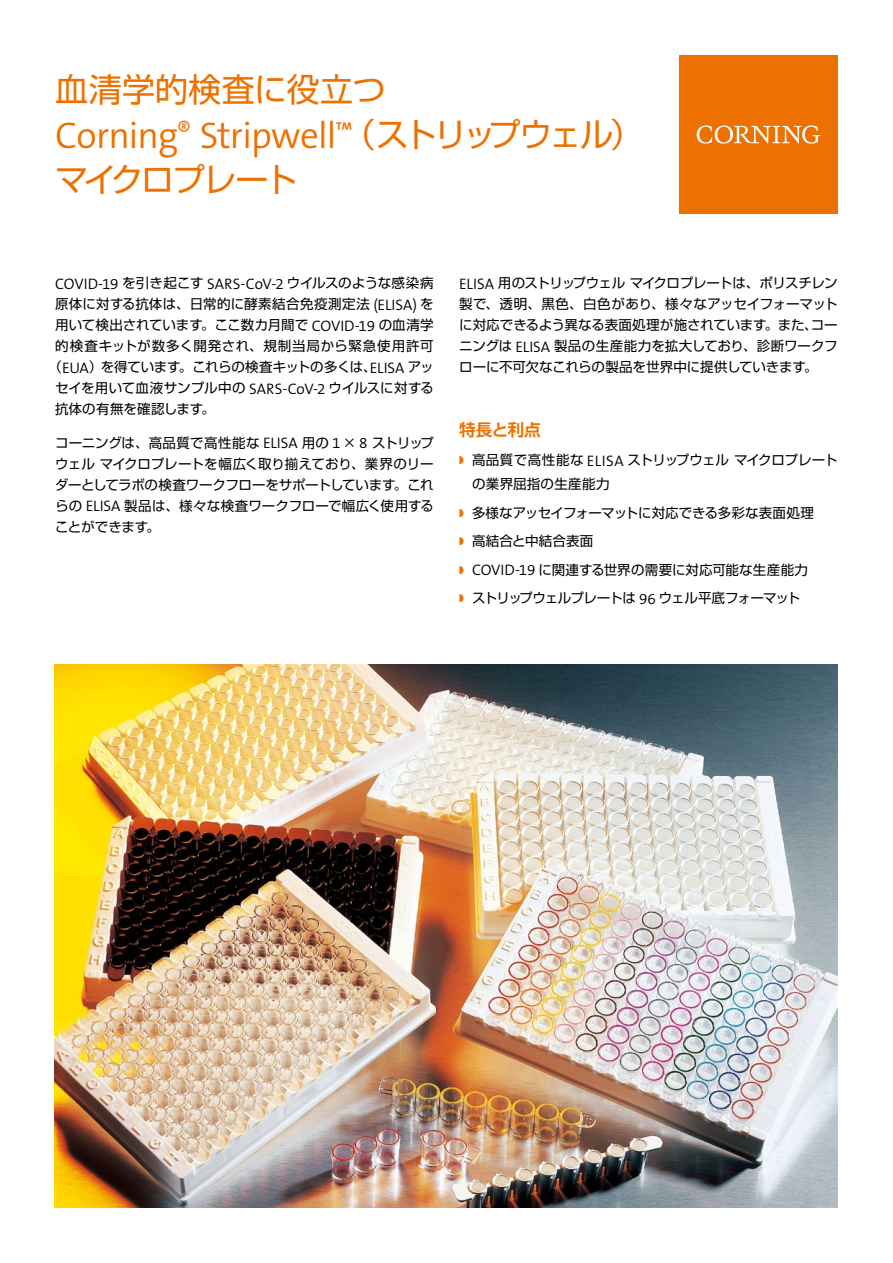
<style>
.page{position:relative;width:893px;height:1263px;background:#fff}
.page>*{position:absolute;margin:0;border:0;box-sizing:border-box;transform-origin:0 0}
.t1{font:300 37.35px "The Sans B W4";letter-spacing:-.025em;color:#ed7100}
.t2{font:33px "Shin Go Pro";color:#ed7100}
.t3{font:33px "Shin Go Pro";letter-spacing:-.065em;color:#ed7100}
.t4{font:700 16.5px "Shin Go Pro De";letter-spacing:-.015em;color:#ed7100}
.t5{font:300 15.3px "The Sans B W4";letter-spacing:-.005em;color:#000}
.t6{font:13.5px/21px "Shin Go Pro";color:#000;text-align:justify}
.t7{font:13.5px "Shin Go Pro";letter-spacing:.02em;color:#000}
.t8{font:13.5px "Shin Go Pro";letter-spacing:.055em;color:#000}
.s1{font-family:"Shin Go Pro";font-weight:400;font-size:33px}
.s2{font-family:"Shin Go Pro";font-weight:400;font-size:13.5px}
.s3{font-family:"The Sans B W4";font-weight:300;font-size:15.3px}
.s4{color:#ed7100}
</style>
<div class="page">
<img style="left:54px;top:664px;width:784px;height:544px">
<div style="left:679px;top:55px;width:159px;height:159px;background:#ed7100"></div>
<svg style="left:697px;top:125px;width:123px;height:19px"></svg>
<h2 class="t2" style="left:55px;top:62px;width:332px">血清学的検査に役立つ</h2>
<h1 class="t1" style="left:55px;top:111px;width:589px">Corning<sup>®</sup> Stripwell<sup>™</sup><span class="s1">（ストリップウェル）</span></h1>
<h2 class="t3" style="left:55px;top:152px;width:244px">マイクロプレート</h2>
<p class="t5" style="left:55px;top:274px;width:380px">COVID-19 <span class="s2">を引き起こす</span> SARS-CoV-2 <span class="s2">ウイルスのような感染病</span></p>
<p class="t7" style="left:55px;top:293px;width:380px">原体に対する抗体は、日常的に酵素結合免疫測定法 <span class="s3">(ELISA)</span> を</p>
<p class="t6" style="left:55px;top:313px;width:380px">用いて検出されています。ここ数カ月間で <span class="s3">COVID-19</span> の血清学</p>
<p class="t8" style="left:55px;top:335px;width:380px">的検査キットが数多く開発され、規制当局から緊急使用許可</p>
<p class="t6" style="left:49px;top:355px;width:387px">（<span class="s3">EUA</span>）を得ています。これらの検査キットの多くは、<span class="s3">ELISA</span> アッ</p>
<p class="t6" style="left:55px;top:376px;width:380px">セイを用いて血液サンプル中の <span class="s3">SARS-CoV-2</span> ウイルスに対する</p>
<p class="t6" style="left:55px;top:397px;width:161px">抗体の有無を確認します。</p>
<p class="t6" style="left:55px;top:431px;width:380px">コーニングは、高品質で高性能な <span class="s3">ELISA</span> 用の <span class="s3">1</span> × <span class="s3">8</span> ストリップウェルマイクロプレートを幅広く取り揃えており、業界のリーダーとしてラボの検査ワークフローをサポートしています。これらの <span class="s3">ELISA</span> 製品は、様々な検査ワークフローで幅広く使用することができます。</p>
<p class="t6" style="left:459px;top:271px;width:380px"><span class="s3">ELISA</span> 用のストリップウェルマイクロプレートは、ポリスチレン製で、透明、黒色、白色があり、様々なアッセイフォーマットに対応できるよう異なる表面処理が施されています。また、コーニングは <span class="s3">ELISA</span> 製品の生産能力を拡大しており、診断ワークフローに不可欠なこれらの製品を世界中に提供していきます。</p>
<p class="t4" style="left:459px;top:416px;width:83px">特長と利点</p>
<p class="t6" style="left:472px;top:447px;width:367px;line-height:24px;text-indent:-13px"><span class="s4">◗</span> 高品質で高性能な <span class="s3">ELISA</span> ストリップウェルマイクロプレートの業界屈指の生産能力</p>
<p class="t6" style="left:459px;top:497px;width:356px;line-height:28.5px;text-align:left"><span class="s4">◗</span> 多様なアッセイフォーマットに対応できる多彩な表面処理<span class="s4">◗</span> 高結合と中結合表面<br><span class="s4">◗</span> <span class="s3">COVID-19</span> に関連する世界の需要に対応可能な生産能力<span class="s4">◗</span> ストリップウェルプレートは <span class="s3">96</span> ウェル平底フォーマット</p>
</div>
